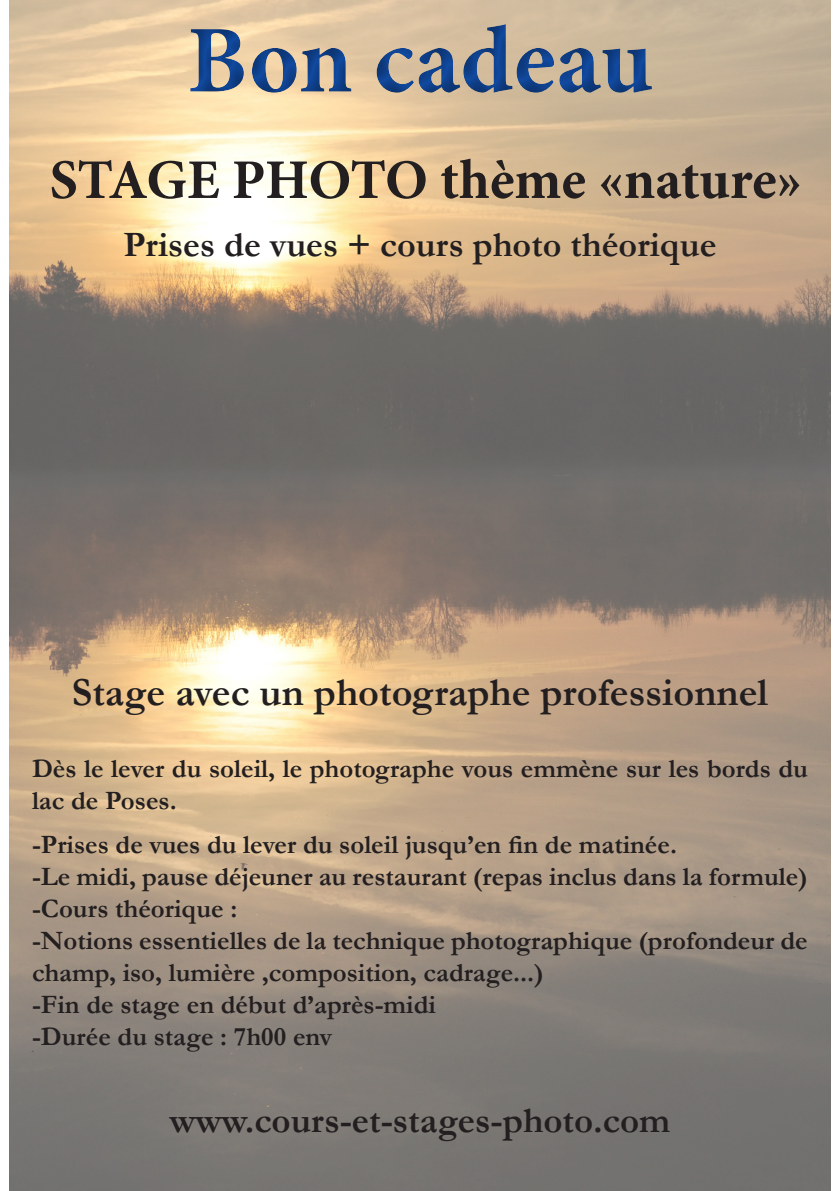
<style>
.page{position:relative;width:840px;height:1191px;background:#fff}
.page>*{position:absolute;margin:0;border:0;box-sizing:border-box;transform-origin:0 0}
.t1{font:700 96px "Minion Pro";letter-spacing:.005em;color:#114aa0}
.t2{font:700 56px "Minion Pro";letter-spacing:-.01em;color:#231f20}
.t3{font:700 40px "Garamond";color:#231f20}
.t4{font:700 36.8px "Garamond";color:#231f20}
.t5{font:700 36px "Garamond";color:#231f20}
.t6{font:700 26.8px/32px "Garamond";color:#231f20}
</style>
<div class="page">
<img style="left:10px;top:0;width:819px;height:1191px">
<div style="left:170px;top:0;width:501px;height:119px;background:#231f20;opacity:.5"></div>
<h1 class="t1" style="left:187px;top:-7px;width:467px">Bon cadeau</h1>
<p class="t2" style="left:49px;top:141px;width:753px">STAGE PHOTO thème «nature»</p>
<p class="t5" style="left:123px;top:220px;width:594px">Prises de vues + cours photo théorique</p>
<p class="t3" style="left:72px;top:664px;width:697px">Stage avec un photographe professionnel</p>
<p class="t6" style="left:32px;top:752px;width:777px">Dès le lever du soleil, le photographe vous emmène sur les bords du lac de Poses.</p>
<p class="t6" style="left:32px;top:828px;width:646px">-Prises de vues du lever du soleil jusqu’en fin de matinée.</p>
<p class="t6" style="left:32px;top:860px;width:776px">-Le midi, pause déjeuner au restaurant (repas inclus dans la formule)</p>
<p class="t6" style="left:32px;top:892px;width:207px">-Cours théorique :</p>
<p class="t6" style="left:32px;top:925px;width:776px">-Notions essentielles de la technique photographique (profondeur de champ, iso, lumière ,composition, cadrage...)</p>
<p class="t6" style="left:32px;top:989px;width:405px">-Fin de stage en début d’après-midi</p>
<p class="t6" style="left:32px;top:1021px;width:301px">-Durée du stage : 7h00 env</p>
<p class="t4" style="left:169px;top:1095px;width:502px">www.cours-et-stages-photo.com</p>
</div>
